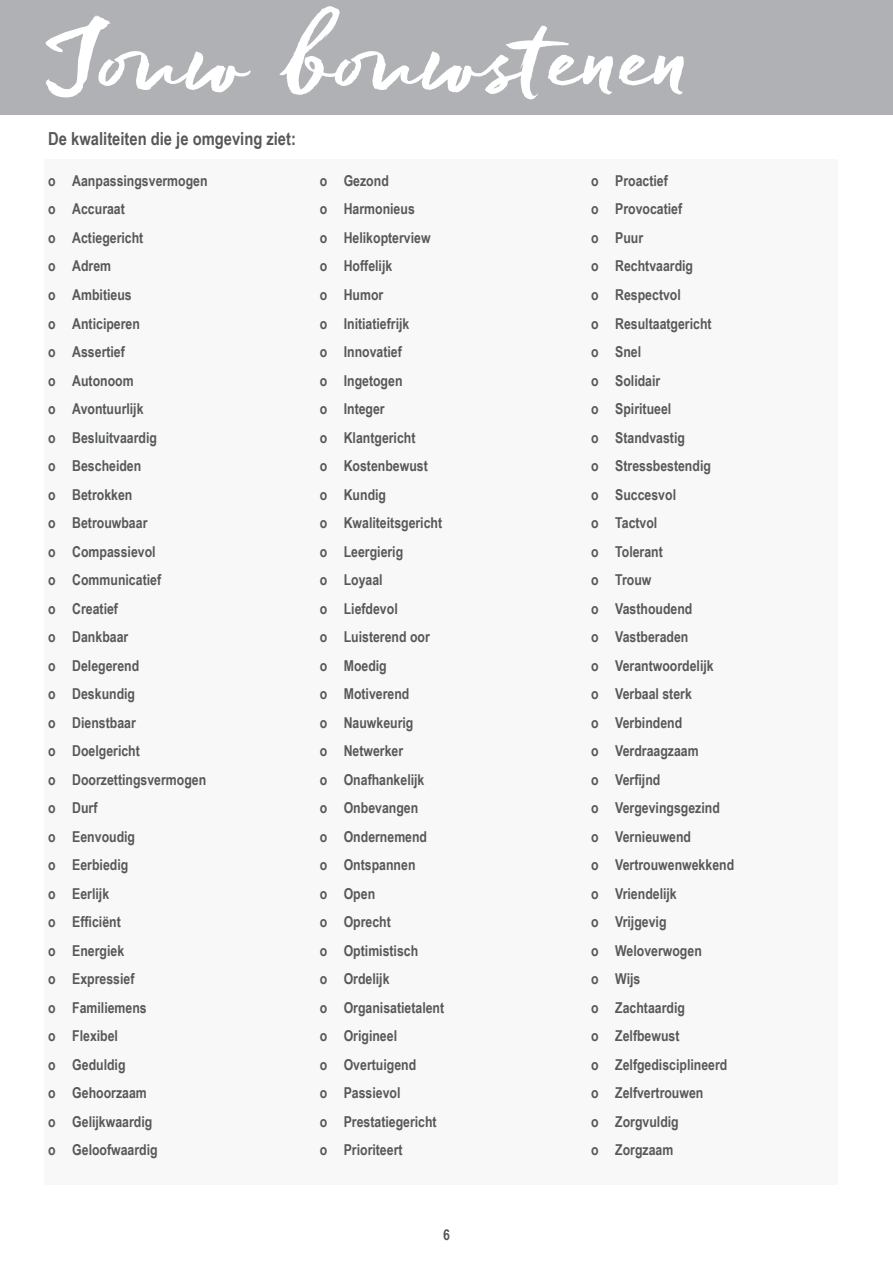
<style>
.page{position:relative;width:893px;height:1263px;background:#fff}
.page>*{position:absolute;margin:0;border:0;box-sizing:border-box;transform-origin:0 0}
.t1{font:97.5px "Freeland";color:#fff}
.t2{font:700 18px "Arial Narrow";color:#57585a}
.t3{font:700 15px "Arial Narrow";color:#57585a}
.s1{font-style:inherit}
</style>
<div class="page">
<div style="left:0;top:0;width:893px;height:115px;background:#b0b1b5"></div>
<div style="left:45px;top:159px;width:793px;height:1025px;background:#f8f8f8"></div>
<p class="t1" style="left:45px;top:-5px;width:649px">Jouw bouwstenen</p>
<p class="t2" style="left:48px;top:125px;width:249px"><span class="s1">De kwaliteiten d</span>ie je omgeving ziet<span class="s1">:</span></p>
<p class="t3" style="left:48px;top:169px;width:161px">o Aanpassingsvermogen</p>
<p class="t3" style="left:48px;top:198px;width:78px">o Accuraat</p>
<p class="t3" style="left:48px;top:226px;width:97px">o Actiegericht</p>
<p class="t3" style="left:48px;top:255px;width:64px">o Adrem</p>
<p class="t3" style="left:48px;top:283px;width:85px">o Ambitieus</p>
<p class="t3" style="left:48px;top:312px;width:93px">o Anticiperen</p>
<p class="t3" style="left:48px;top:340px;width:78px">o Assertief</p>
<p class="t3" style="left:48px;top:369px;width:87px">o Autonoom</p>
<p class="t3" style="left:48px;top:397px;width:97px">o Avontuurlijk</p>
<p class="t3" style="left:48px;top:426px;width:110px">o Besluitvaardig</p>
<p class="t3" style="left:48px;top:454px;width:95px">o Bescheiden</p>
<p class="t3" style="left:48px;top:483px;width:86px">o Betrokken</p>
<p class="t3" style="left:48px;top:511px;width:101px">o Betrouwbaar</p>
<p class="t3" style="left:48px;top:540px;width:109px">o Compassievol</p>
<p class="t3" style="left:48px;top:568px;width:114px">o Communicatief</p>
<p class="t3" style="left:48px;top:597px;width:71px">o Creatief</p>
<p class="t3" style="left:48px;top:625px;width:82px">o Dankbaar</p>
<p class="t3" style="left:48px;top:654px;width:92px">o Delegerend</p>
<p class="t3" style="left:48px;top:682px;width:88px">o Deskundig</p>
<p class="t3" style="left:48px;top:711px;width:89px">o Dienstbaar</p>
<p class="t3" style="left:48px;top:739px;width:93px">o Doelgericht</p>
<p class="t3" style="left:48px;top:768px;width:159px">o Doorzettingsvermogen</p>
<p class="t3" style="left:48px;top:796px;width:51px">o Durf</p>
<p class="t3" style="left:48px;top:825px;width:88px">o Eenvoudig</p>
<p class="t3" style="left:48px;top:853px;width:82px">o Eerbiedig</p>
<p class="t3" style="left:48px;top:882px;width:62px">o Eerlijk</p>
<p class="t3" style="left:48px;top:910px;width:74px">o Efficiënt</p>
<p class="t3" style="left:48px;top:939px;width:77px">o Energiek</p>
<p class="t3" style="left:48px;top:967px;width:88px">o Expressief</p>
<p class="t3" style="left:48px;top:996px;width:100px">o Familiemens</p>
<p class="t3" style="left:48px;top:1024px;width:71px">o Flexibel</p>
<p class="t3" style="left:48px;top:1053px;width:79px">o Geduldig</p>
<p class="t3" style="left:48px;top:1081px;width:100px">o Gehoorzaam</p>
<p class="t3" style="left:48px;top:1110px;width:105px">o Gelijkwaardig</p>
<p class="t3" style="left:48px;top:1138px;width:111px">o Geloofwaardig</p>
<p class="t3" style="left:320px;top:169px;width:71px">o Gezond</p>
<p class="t3" style="left:320px;top:198px;width:97px">o Harmonieus</p>
<p class="t3" style="left:320px;top:226px;width:112px">o Helikopterview</p>
<p class="t3" style="left:320px;top:255px;width:74px">o Hoffelijk</p>
<p class="t3" style="left:320px;top:283px;width:65px">o Humor</p>
<p class="t3" style="left:320px;top:312px;width:91px">o Initiatiefrijk</p>
<p class="t3" style="left:320px;top:340px;width:84px">o Innovatief</p>
<p class="t3" style="left:320px;top:369px;width:84px">o Ingetogen</p>
<p class="t3" style="left:320px;top:397px;width:67px">o Integer</p>
<p class="t3" style="left:320px;top:426px;width:97px">o Klantgericht</p>
<p class="t3" style="left:320px;top:454px;width:110px">o Kostenbewust</p>
<p class="t3" style="left:320px;top:483px;width:68px">o Kundig</p>
<p class="t3" style="left:320px;top:511px;width:124px">o Kwaliteitsgericht</p>
<p class="t3" style="left:320px;top:540px;width:85px">o Leergierig</p>
<p class="t3" style="left:320px;top:568px;width:64px">o Loyaal</p>
<p class="t3" style="left:320px;top:597px;width:79px">o Liefdevol</p>
<p class="t3" style="left:320px;top:625px;width:112px">o Luisterend oor</p>
<p class="t3" style="left:320px;top:654px;width:69px">o Moedig</p>
<p class="t3" style="left:320px;top:682px;width:91px">o Motiverend</p>
<p class="t3" style="left:320px;top:711px;width:95px">o Nauwkeurig</p>
<p class="t3" style="left:320px;top:739px;width:85px">o Netwerker</p>
<p class="t3" style="left:320px;top:768px;width:106px">o Onafhankelijk</p>
<p class="t3" style="left:320px;top:796px;width:100px">o Onbevangen</p>
<p class="t3" style="left:320px;top:825px;width:109px">o Ondernemend</p>
<p class="t3" style="left:320px;top:853px;width:97px">o Ontspannen</p>
<p class="t3" style="left:320px;top:882px;width:57px">o Open</p>
<p class="t3" style="left:320px;top:910px;width:73px">o Oprecht</p>
<p class="t3" style="left:320px;top:939px;width:100px">o Optimistisch</p>
<p class="t3" style="left:320px;top:967px;width:71px">o Ordelijk</p>
<p class="t3" style="left:320px;top:996px;width:126px">o Organisatietalent</p>
<p class="t3" style="left:320px;top:1024px;width:79px">o Origineel</p>
<p class="t3" style="left:320px;top:1053px;width:98px">o Overtuigend</p>
<p class="t3" style="left:320px;top:1081px;width:82px">o Passievol</p>
<p class="t3" style="left:320px;top:1110px;width:118px">o Prestatiegericht</p>
<p class="t3" style="left:320px;top:1138px;width:84px">o Prioriteert</p>
<p class="t3" style="left:443px;top:1223px;width:8px">6</p>
<p class="t3" style="left:591px;top:169px;width:78px">o Proactief</p>
<p class="t3" style="left:591px;top:198px;width:92px">o Provocatief</p>
<p class="t3" style="left:591px;top:226px;width:54px">o Puur</p>
<p class="t3" style="left:591px;top:255px;width:103px">o Rechtvaardig</p>
<p class="t3" style="left:591px;top:283px;width:91px">o Respectvol</p>
<p class="t3" style="left:591px;top:312px;width:122px">o Resultaatgericht</p>
<p class="t3" style="left:591px;top:340px;width:51px">o Snel</p>
<p class="t3" style="left:591px;top:369px;width:71px">o Solidair</p>
<p class="t3" style="left:591px;top:397px;width:82px">o Spiritueel</p>
<p class="t3" style="left:591px;top:426px;width:95px">o Standvastig</p>
<p class="t3" style="left:591px;top:454px;width:121px">o Stressbestendig</p>
<p class="t3" style="left:591px;top:483px;width:86px">o Succesvol</p>
<p class="t3" style="left:591px;top:511px;width:68px">o Tactvol</p>
<p class="t3" style="left:591px;top:540px;width:73px">o Tolerant</p>
<p class="t3" style="left:591px;top:568px;width:62px">o Trouw</p>
<p class="t3" style="left:591px;top:597px;width:103px">o Vasthoudend</p>
<p class="t3" style="left:591px;top:625px;width:99px">o Vastberaden</p>
<p class="t3" style="left:591px;top:654px;width:124px">o Verantwoordelijk</p>
<p class="t3" style="left:591px;top:682px;width:102px">o Verbaal sterk</p>
<p class="t3" style="left:591px;top:711px;width:92px">o Verbindend</p>
<p class="t3" style="left:591px;top:739px;width:109px">o Verdraagzaam</p>
<p class="t3" style="left:591px;top:768px;width:71px">o Verfijnd</p>
<p class="t3" style="left:591px;top:796px;width:130px">o Vergevingsgezind</p>
<p class="t3" style="left:591px;top:825px;width:101px">o Vernieuwend</p>
<p class="t3" style="left:591px;top:853px;width:144px">o Vertrouwenwekkend</p>
<p class="t3" style="left:591px;top:882px;width:87px">o Vriendelijk</p>
<p class="t3" style="left:591px;top:910px;width:77px">o Vrijgevig</p>
<p class="t3" style="left:591px;top:939px;width:112px">o Weloverwogen</p>
<p class="t3" style="left:591px;top:967px;width:51px">o Wijs</p>
<p class="t3" style="left:591px;top:996px;width:95px">o Zachtaardig</p>
<p class="t3" style="left:591px;top:1024px;width:90px">o Zelfbewust</p>
<p class="t3" style="left:591px;top:1053px;width:138px">o Zelfgedisciplineerd</p>
<p class="t3" style="left:591px;top:1081px;width:114px">o Zelfvertrouwen</p>
<p class="t3" style="left:591px;top:1110px;width:89px">o Zorgvuldig</p>
<p class="t3" style="left:591px;top:1138px;width:84px">o Zorgzaam</p>
</div>
